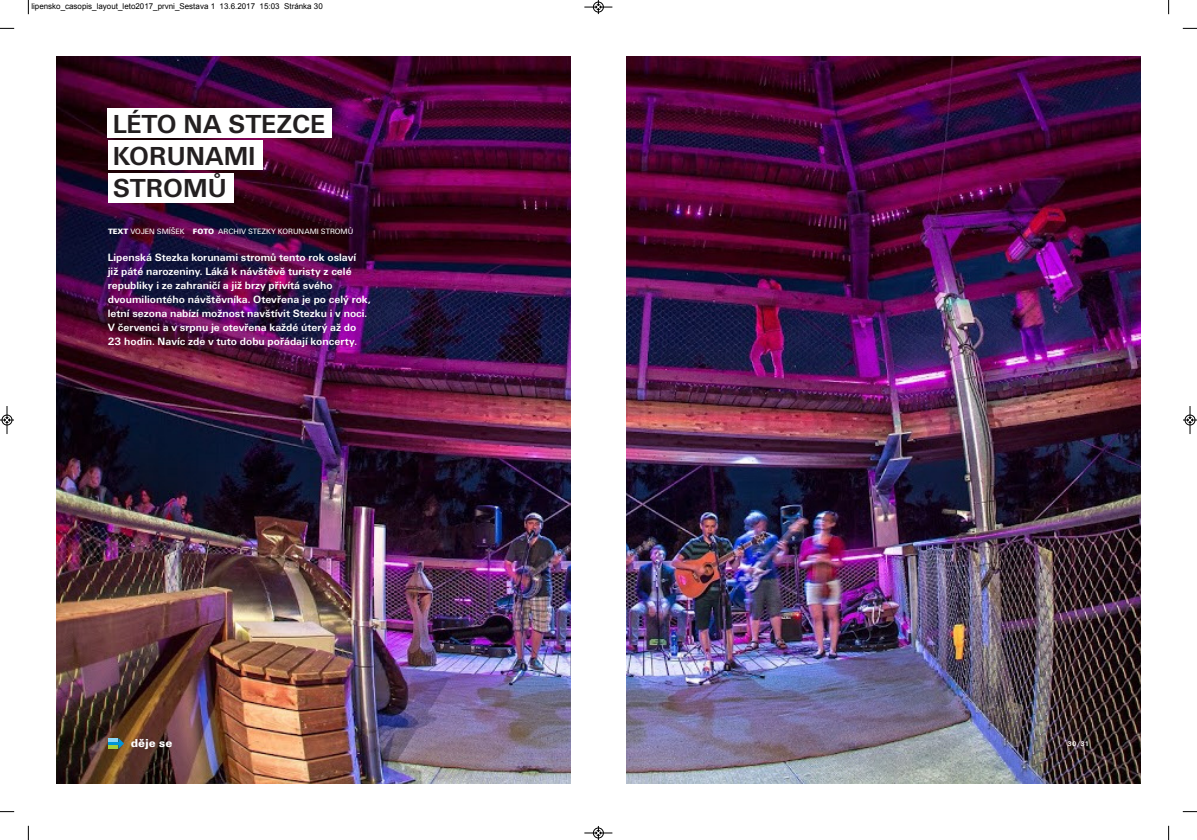
<style>
.page{position:relative;width:1197px;height:840px;background:#fff}
.page>*{position:absolute;margin:0;border:0;box-sizing:border-box;transform-origin:0 0}
.t1{font:700 27px/32px "Unitus TEE";color:#231f20}
.t2{font:12px "Unitus TEE Blac";color:#fff}
.t3{font:700 11px/14px "Unitus TEE";color:#fff}
.t4{font:8px "Arial";color:#000}
.t5{font:8px "Unitus TEE";color:#fff}
.t6{font:700 7px "Unitus TEE";color:#fff}
.s1{font-family:"Unitus TEE Blac"}
</style>
<div class="page">
<img style="left:626px;top:57px;width:514px;height:725px">
<img style="left:57px;top:57px;width:513px;height:725px">
<svg style="left:108px;top:737px;width:16px;height:11px"></svg>
<div style="left:108px;top:108px;width:224px;height:29px;background:#fff"></div>
<div style="left:108px;top:140px;width:154px;height:30px;background:#fff"></div>
<div style="left:108px;top:173px;width:126px;height:29px;background:#fff"></div>
<svg style="left:28px;top:0;width:1px;height:14px"></svg>
<svg style="left:0;top:28px;width:14px;height:1px"></svg>
<svg style="left:1168px;top:0;width:1px;height:14px"></svg>
<svg style="left:1182px;top:28px;width:14px;height:1px"></svg>
<svg style="left:28px;top:825px;width:1px;height:14px"></svg>
<svg style="left:0;top:811px;width:14px;height:1px"></svg>
<svg style="left:1168px;top:825px;width:1px;height:14px"></svg>
<svg style="left:1182px;top:811px;width:14px;height:1px"></svg>
<svg style="left:584px;top:0;width:28px;height:14px"></svg>
<svg style="left:584px;top:826px;width:28px;height:13px"></svg>
<svg style="left:0;top:406px;width:14px;height:28px"></svg>
<svg style="left:1183px;top:406px;width:13px;height:28px"></svg>
<p class="t4" style="left:31px;top:2px;width:293px">lipensko_casopis_layout_leto2017_prvni_Sestava 1 13.6.2017 15:03 Stránka 30</p>
<h1 class="t1" style="left:113px;top:107px;width:214px">LÉTO NA STEZCE<br>KORUNAMI<br>STROMŮ</h1>
<p class="t5" style="left:108px;top:226px;width:247px"><span class="s1">TEXT</span> VOJEN SMÍŠEK <span class="s1">FOTO</span> ARCHIV STEZKY KORUNAMI STROMŮ</p>
<p class="t3" style="left:108px;top:250px;width:264px">Lipenská Stezka korunami stromů tento rok oslaví<br>již páté narozeniny. Láká k návštěvě turisty z celé republiky i ze zahraničí a již brzy přivítá svého dvoumiliontého návštěvníka. Otevřena je po celý rok, letní sezona nabízí možnost navštívit Stezku i v noci.<br>V červenci a v srpnu je otevřena každé úterý až do 23 hodin. Navíc zde v tuto dobu pořádají koncerty.</p>
<p class="t2" style="left:131px;top:735px;width:43px">děje se</p>
<p class="t6" style="left:1067px;top:738px;width:23px">30/31</p>
</div>
